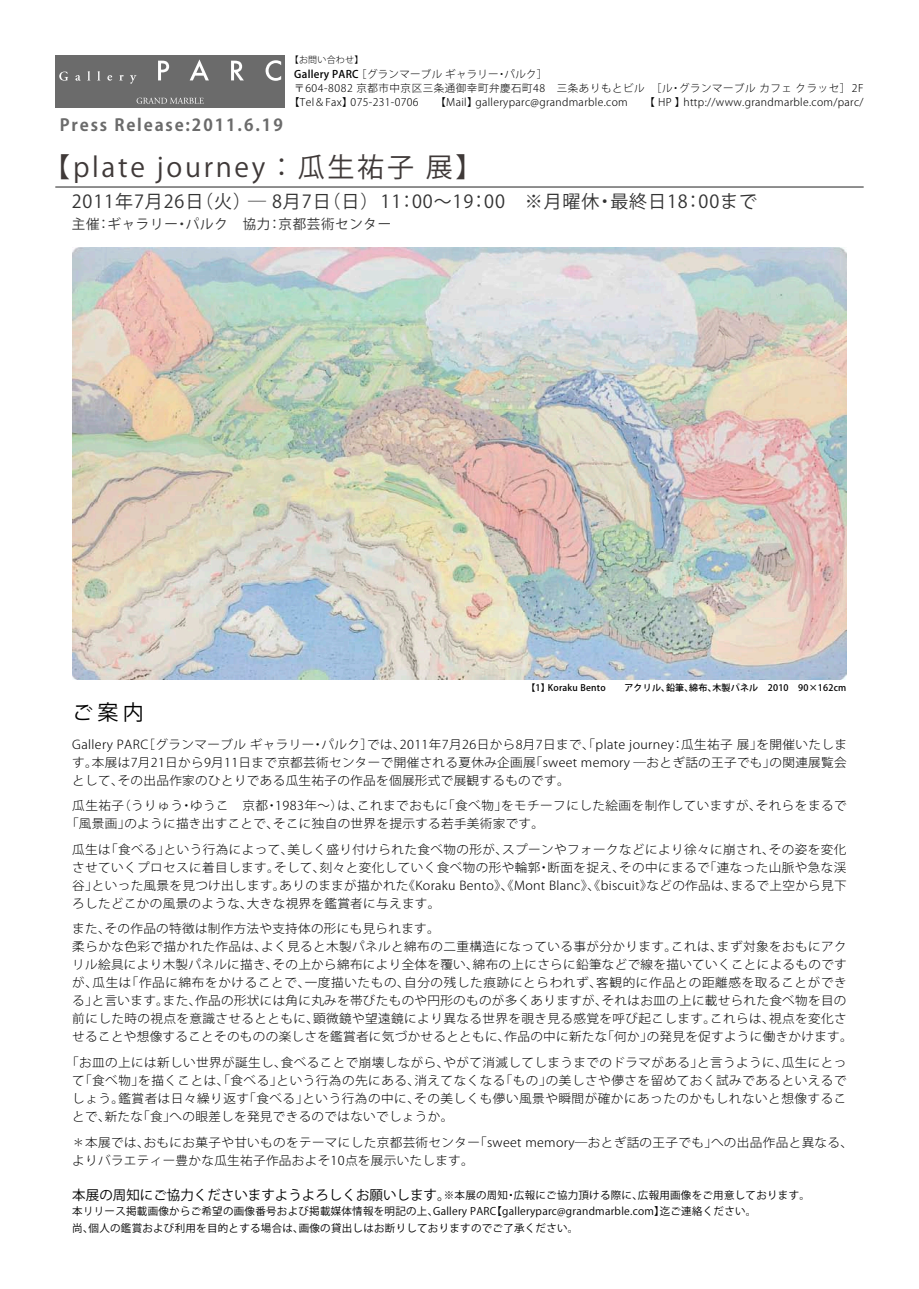
<style>
.page{position:relative;width:919px;height:1289px;background:#fff}
.page>*{position:absolute;margin:0;border:0;box-sizing:border-box;transform-origin:0 0}
.t1{font:27px "Koz Go Pro";letter-spacing:.1em;color:#3f3938}
.t2{font:21px "Koz Go Pro";color:#000}
.t3{font:18px "Koz Go Pro";letter-spacing:.05em;color:#333}
.t4{font:700 16.5px "Koz Go Pro";letter-spacing:.11em;color:#6b6b6b}
.t5{font:13.5px "Koz Go Pro";letter-spacing:.05em;color:#333}
.t6{font:300 12.15px/18px "Koz Go Pro";letter-spacing:.025em;color:#000;text-align:justify}
.t7{font:10.5px/16.5px "Koz Go Pro";letter-spacing:.025em;color:#000}
.t8{font:300 10.5px "Koz Go Pro";letter-spacing:.03em;color:#000}
.t9{font:300 10.5px "Koz Go Pro";letter-spacing:.05em;color:#000}
.t10{font:500 9px "Koz Go Pro";letter-spacing:.025em;color:#000}
.t11{font:300 9px "Koz Go Pro";letter-spacing:.025em;color:#000}
.s1{font-weight:500}
.s2{font-size:13.5px}
</style>
<div class="page">
<div style="left:55px;top:55px;width:230px;height:53px;background:#6b6b6b"></div>
<svg style="left:59px;top:72px;width:9px;height:9px"></svg>
<svg style="left:75px;top:75px;width:6px;height:6px"></svg>
<svg style="left:87px;top:71px;width:3px;height:9px"></svg>
<svg style="left:97px;top:71px;width:3px;height:9px"></svg>
<svg style="left:107px;top:75px;width:5px;height:6px"></svg>
<svg style="left:119px;top:75px;width:5px;height:5px"></svg>
<svg style="left:130px;top:75px;width:6px;height:9px"></svg>
<svg style="left:158px;top:61px;width:11px;height:19px"></svg>
<svg style="left:190px;top:59px;width:19px;height:21px"></svg>
<svg style="left:231px;top:61px;width:13px;height:19px"></svg>
<svg style="left:265px;top:60px;width:16px;height:21px"></svg>
<svg style="left:136px;top:98px;width:68px;height:6px"></svg>
<hr style="left:55px;top:186px;width:808px;height:2px;background:#6b6b6b">
<img style="left:72px;top:248px;width:774px;height:431px">
<h3 class="t4" style="left:60px;top:114px;width:224px">Press Release:2011.6.19</h3>
<p class="t11" style="left:290px;top:54px;width:75px">【お問い合わせ】</p>
<p class="t8" style="left:294px;top:68px;width:254px"><span class="s1">Gallery PARC</span> ［グランマーブル ギャラリー・パルク］</p>
<p class="t9" style="left:294px;top:81px;width:570px">〒604-8082 京都市中京区三条通御幸町弁慶石町48　三条ありもとビル　［ル・グランマーブル カフェ クラッセ］ 2F</p>
<p class="t8" style="left:289px;top:95px;width:576px">【Tel＆Fax】075-231-0706　　【Mail】galleryparc@grandmarble.com　　【 HP 】http://www.grandmarble.com/parc/</p>
<h1 class="t1" style="left:43px;top:149px;width:440px">【plate journey：瓜生祐子 展】</h1>
<h3 class="t3" style="left:72px;top:189px;width:686px">2011年7月26日（火）─ 8月7日（日） 11：00～19：00　※月曜休・最終日18：00まで</h3>
<p class="t5" style="left:72px;top:215px;width:321px">主催：ギャラリー・パルク　協力：京都芸術センター</p>
<p class="t10" style="left:526px;top:682px;width:321px">【1】Koraku Bento　　アクリル、鉛筆、綿布、木製パネル　2010　90×162cm</p>
<h2 class="t2" style="left:72px;top:699px;width:73px">ご案内</h2>
<p class="t6" style="left:72px;top:735px;width:776px">Gallery PARC［グランマーブル ギャラリー・パルク］では、2011年7月26日から8月7日まで、「plate journey：瓜生祐子 展」を開催いたします。本展は7月21日から9月11日まで京都芸術センターで開催される夏休み企画展「sweet memory ─おとぎ話の王子でも」の関連展覧会として、その出品作家のひとりである瓜生祐子の作品を個展形式で展観するものです。</p>
<p class="t6" style="left:66px;top:797px;width:782px;text-indent:6px">瓜生祐子（うりゅう・ゆうこ　京都・1983年～）は、これまでおもに「食べ物」をモチーフにした絵画を制作していますが、それらをまるで「風景画」のように描き出すことで、そこに独自の世界を提示する若手美術家です。</p>
<p class="t6" style="left:72px;top:840px;width:775px">瓜生は「食べる」という行為によって、美しく盛り付けられた食べ物の形が、スプーンやフォークなどにより徐々に崩され、その姿を変化させていくプロセスに着目します。そして、刻々と変化していく食べ物の形や輪郭・断面を捉え、その中にまるで「連なった山脈や急な渓谷」といった風景を見つけ出します。ありのままが描かれた《Koraku Bento》、《Mont Blanc》、《biscuit》などの作品は、まるで上空から見下ろしたどこかの風景のような、大きな視界を鑑賞者に与えます。</p>
<p class="t6" style="left:72px;top:920px;width:781px;text-align:left">また、その作品の特徴は制作方法や支持体の形にも見られます。<br>柔らかな色彩で描かれた作品は、よく見ると木製パネルと綿布の二重構造になっている事が分かります。これは、まず対象をおもにアクリル絵具により木製パネルに描き、その上から綿布により全体を覆い、綿布の上にさらに鉛筆などで線を描いていくことによるものですが、瓜生は「作品に綿布をかけることで、一度描いたもの、自分の残した痕跡にとらわれず、客観的に作品との距離感を取ることができる」と言います。また、作品の形状には角に丸みを帯びたものや円形のものが多くありますが、それはお皿の上に載せられた食べ物を目の前にした時の視点を意識させるとともに、顕微鏡や望遠鏡により異なる世界を覗き見る感覚を呼び起こします。これらは、視点を変化させることや想像することそのものの楽しさを鑑賞者に気づかせるとともに、作品の中に新たな「何か」の発見を促すように働きかけます。</p>
<p class="t6" style="left:72px;top:1053px;width:775px;text-indent:-6px">「お皿の上には新しい世界が誕生し、食べることで崩壊しながら、やがて消滅してしまうまでのドラマがある」と言うように、瓜生にとって「食べ物」を描くことは、「食べる」という行為の先にある、消えてなくなる「もの」の美しさや儚さを留めておく試みであるといえるでしょう。鑑賞者は日々繰り返す「食べる」という行為の中に、その美しくも儚い風景や瞬間が確かにあったのかもしれないと想像することで、新たな「食」への眼差しを発見できるのではないでしょうか。</p>
<p class="t6" style="left:72px;top:1133px;width:782px">＊本展では、おもにお菓子や甘いものをテーマにした京都芸術センター「sweet memory─おとぎ話の王子でも」への出品作品と異なる、よりバラエティー豊かな瓜生祐子作品およそ10点を展示いたします。</p>
<p class="t7" style="left:72px;top:1186px;width:739px"><span class="s2">本展の周知にご協力くださいますようよろしくお願いします。</span>※本展の周知・広報にご協力頂ける際に、広報用画像をご用意しております。本リリース掲載画像からご希望の画像番号および掲載媒体情報を明記の上、Gallery PARC【galleryparc@grandmarble.com】迄ご連絡ください。<br>尚、個人の鑑賞および利用を目的とする場合は、画像の貸出しはお断りしておりますのでご了承ください。</p>
</div>
